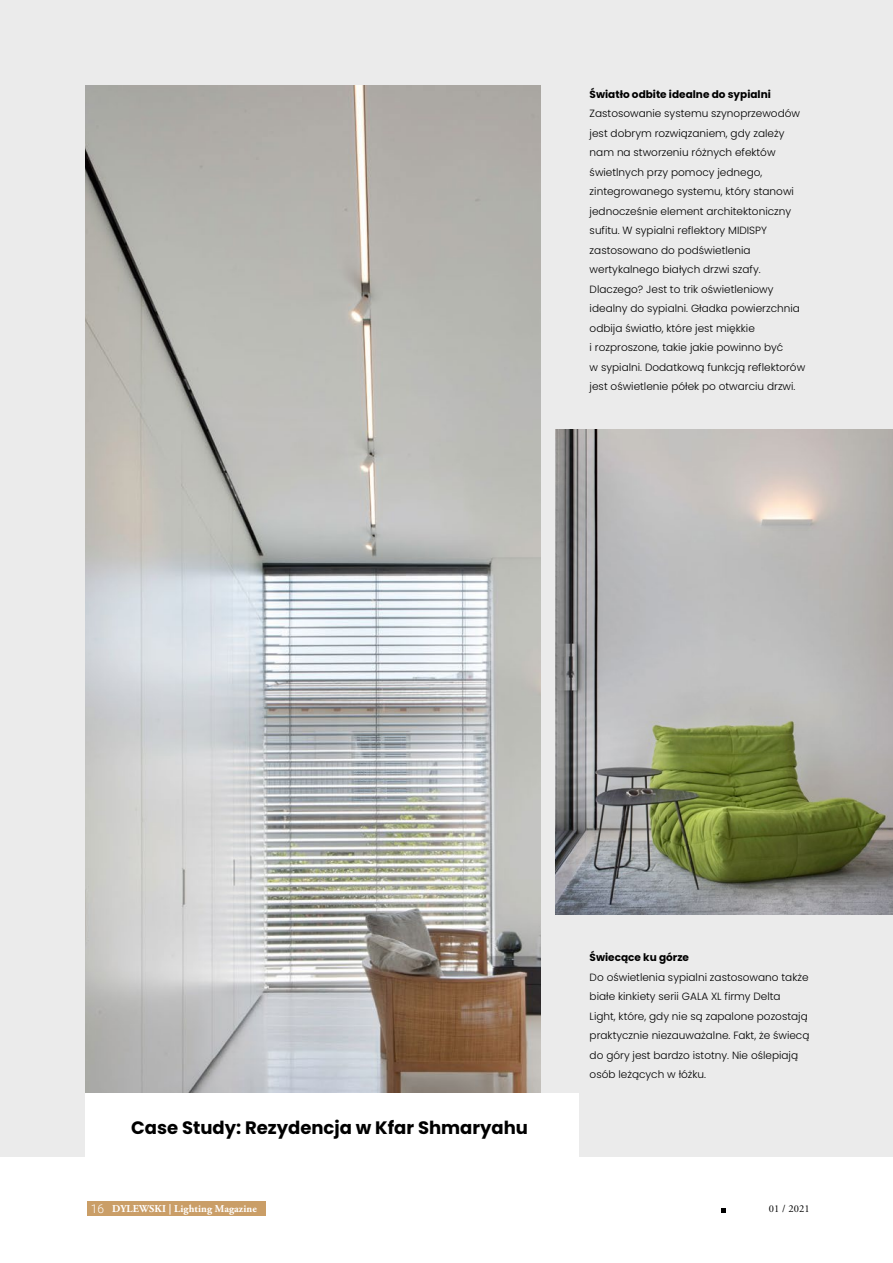
<style>
.page{position:relative;width:893px;height:1263px;background:#fff}
.page>*{position:absolute;margin:0;border:0;box-sizing:border-box;transform-origin:0 0}
.t1{font:700 18px "Poppins";color:#000}
.t2{font:300 10.5px/19.5px "Poppins";color:#000}
.t3{font:700 10.5px "Poppins";color:#000}
.t4{font:700 10.5px "Adobe Garamond Pro";letter-spacing:.01em;color:#fff}
.t5{font:10.5px "Adobe Garamond Pro";letter-spacing:.01em;color:#000}
.s1{font-family:"Roboto";font-weight:300;font-size:12px}
</style>
<div class="page">
<div style="left:87px;top:1201px;width:178px;height:15px;background:#ca9e67"></div>
<svg style="left:721px;top:1208px;width:4px;height:4px"></svg>
<div style="left:0;top:0;width:893px;height:1157px;background:#ebebeb"></div>
<img style="left:556px;top:429px;width:337px;height:485px">
<img style="left:85px;top:85px;width:456px;height:1009px">
<div style="left:85px;top:1094px;width:493px;height:63px;background:#fff"></div>
<p class="t3" style="left:590px;top:88px;width:183px">Światło odbite idealne do sypialni</p>
<p class="t2" style="left:590px;top:104px;width:217px">Zastosowanie systemu szynoprzewodów jest dobrym rozwiązaniem, gdy zależy nam na stworzeniu różnych efektów świetlnych przy pomocy jednego, zintegrowanego systemu, który stanowi jednocześnie element architektoniczny sufitu. W sypialni reflektory MIDISPY zastosowano do podświetlenia wertykalnego białych drzwi szafy.<br>Dlaczego? Jest to trik oświetleniowy idealny do sypialni. Gładka powierzchnia odbija światło, które jest miękkie<br>i rozproszone, takie jakie powinno być<br>w sypialni. Dodatkową funkcją reflektorów jest oświetlenie półek po otwarciu drzwi.</p>
<h1 class="t1" style="left:131px;top:1117px;width:398px">Case Study: Rezydencja w Kfar Shmaryahu</h1>
<p class="t3" style="left:590px;top:951px;width:101px">Świecące ku górze</p>
<p class="t2" style="left:590px;top:967px;width:221px">Do oświetlenia sypialni zastosowano także białe kinkiety serii GALA XL firmy Delta<br>Light, które, gdy nie są zapalone pozostają praktycznie niezauważalne. Fakt, że świecą do góry jest bardzo istotny. Nie oślepiają osób leżących w łóżku.</p>
<p class="t4" style="left:91px;top:1203px;width:168px"><span class="s1">16</span> DYLEWSKI | Lighting Magazine</p>
<p class="t5" style="left:769px;top:1202px;width:43px">01 / 2021</p>
</div>
